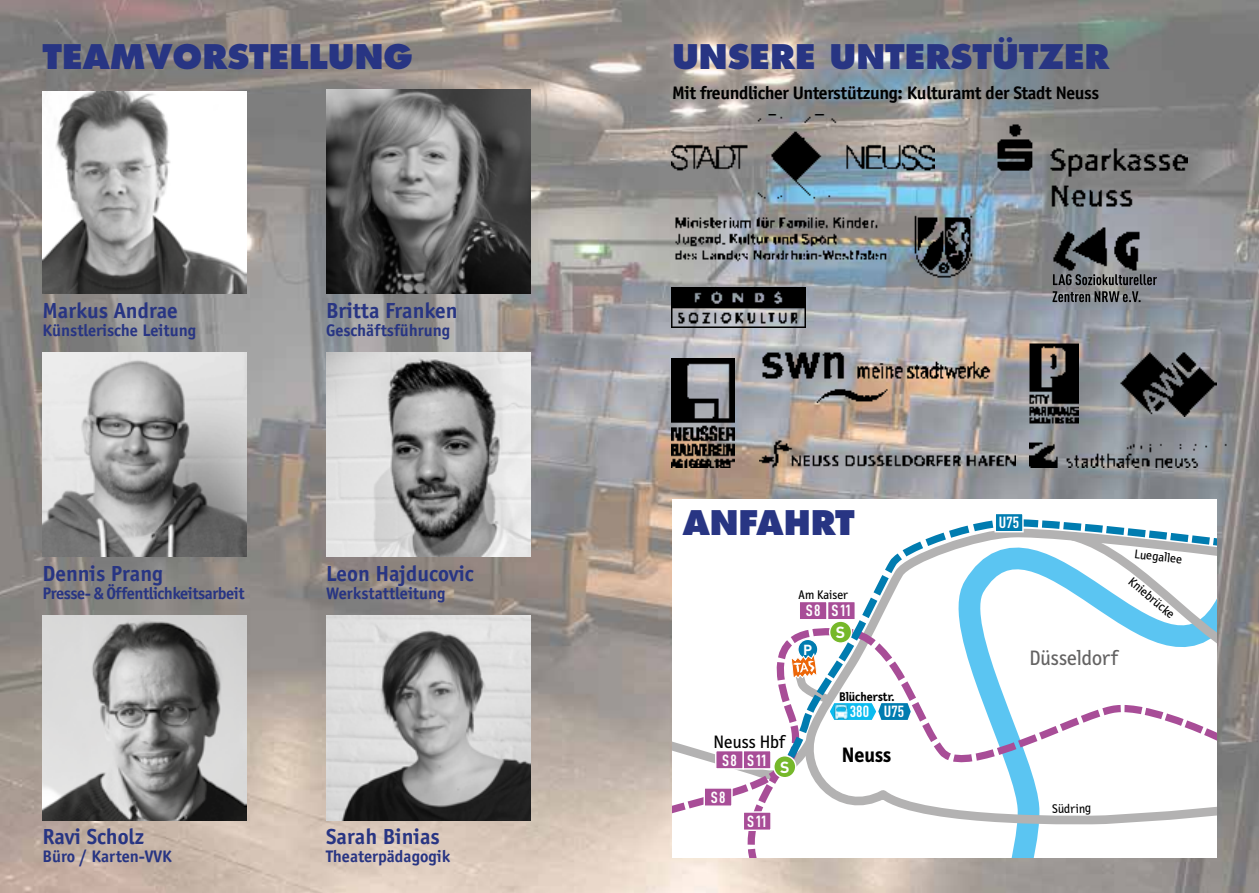
<style>
.page{position:relative;width:1259px;height:893px;background:#fff}
.page>*{position:absolute;margin:0;border:0;box-sizing:border-box;transform-origin:0 0}
.t1{font:800 33px "Futura";color:#283583}
.t2{font:700 22.5px "Officina Sans";color:#283583}
.t3{font:21px "Letter Gothic Text";color:#646363}
.t4{font:700 21px "Letter Gothic Text";color:#000}
.t5{font:700 18.75px "Officina Sans";letter-spacing:-.02em;color:#000}
.t6{font:18.15px "Letter Gothic Text";color:#000}
.t7{font:700 17.25px "Officina Sans";color:#283583}
.t8{font:700 17.25px "Officina Sans";letter-spacing:-.025em;color:#283583}
.t9{font:700 15.9px "DIN Cond";color:#fff}
.t10{font:700 15.9px "DIN";color:#fff}
.t11{font:700 14.4px "DIN";color:#fff}
.t12{font:12.6px "Letter Gothic Text";color:#000}
.t13{font:700 12.6px "Letter Gothic Text";letter-spacing:-.01em;color:#000}
</style>
<div class="page">
<img style="left:0;top:0;width:1259px;height:893px">
<svg style="left:919px;top:499px;width:297px;height:13px"></svg>
<svg style="left:672px;top:512px;width:544px;height:346px"></svg>
<img style="left:43px;top:91px;width:204px;height:202px">
<img style="left:326px;top:89px;width:204px;height:204px">
<img style="left:43px;top:353px;width:204px;height:204px">
<img style="left:326px;top:353px;width:204px;height:204px">
<img style="left:43px;top:616px;width:204px;height:204px">
<img style="left:326px;top:616px;width:204px;height:204px">
<img style="left:1029px;top:442px;width:198px;height:25px">
<img style="left:1028px;top:342px;width:50px;height:82px">
<img style="left:758px;top:348px;width:237px;height:57px">
<img style="left:672px;top:114px;width:262px;height:86px">
<img style="left:671px;top:287px;width:134px;height:40px">
<img style="left:671px;top:214px;width:303px;height:64px">
<img style="left:1052px;top:226px;width:88px;height:45px">
<svg style="left:1053px;top:274px;width:103px;height:11px"></svg>
<svg style="left:1052px;top:291px;width:88px;height:11px"></svg>
<img style="left:996px;top:123px;width:191px;height:84px">
<img style="left:759px;top:440px;width:257px;height:29px">
<img style="left:671px;top:358px;width:64px;height:109px">
<img style="left:1117px;top:352px;width:99px;height:65px">
<h1 class="t1" style="left:43px;top:35px;width:372px">TEAMVORSTELLUNG</h1>
<h1 class="t1" style="left:672px;top:35px;width:439px">UNSERE UNTERSTÜTZER</h1>
<p class="t5" style="left:672px;top:81px;width:429px">Mit freundlicher Unterstützung: Kulturamt der Stadt Neuss</p>
<h2 class="t2" style="left:43px;top:297px;width:137px">Markus Andrae</h2>
<p class="t7" style="left:43px;top:319px;width:155px">Künstlerische Leitung</p>
<h2 class="t2" style="left:326px;top:297px;width:133px">Britta Franken</h2>
<p class="t7" style="left:326px;top:319px;width:126px">Geschäftsführung</p>
<h1 class="t1" style="left:682px;top:502px;width:173px">ANFAHRT</h1>
<p class="t9" style="left:999px;top:513px;width:22px">U75</p>
<h2 class="t2" style="left:43px;top:560px;width:122px">Dennis Prang</h2>
<p class="t8" style="left:43px;top:583px;width:204px">Presse- &amp; Öffentlichkeitsarbeit</p>
<h2 class="t2" style="left:326px;top:560px;width:149px">Leon Hajducovic</h2>
<p class="t7" style="left:326px;top:583px;width:121px">Werkstattleitung</p>
<p class="t12" style="left:798px;top:588px;width:51px">Am Kaiser</p>
<p class="t9" style="left:806px;top:601px;width:47px">S8 S11</p>
<p class="t12" style="left:1135px;top:547px;width:49px;rotate:7deg">Luegallee</p>
<p class="t12" style="left:1134px;top:574px;width:57px;rotate:40deg">Kniebrücke</p>
<p class="t10" style="left:836px;top:622px;width:11px">S</p>
<p class="t11" style="left:803px;top:640px;width:11px">P</p>
<p class="t3" style="left:1029px;top:646px;width:90px">Düsseldorf</p>
<p class="t13" style="left:839px;top:689px;width:57px">Blücherstr.</p>
<p class="t9" style="left:850px;top:702px;width:56px">380 U75</p>
<h2 class="t2" style="left:43px;top:823px;width:103px">Ravi Scholz</h2>
<p class="t7" style="left:43px;top:846px;width:131px">Büro / Karten-VVK</p>
<h2 class="t2" style="left:326px;top:823px;width:115px">Sarah Binias</h2>
<p class="t7" style="left:326px;top:846px;width:126px">Theaterpädagogik</p>
<p class="t6" style="left:713px;top:731px;width:73px">Neuss Hbf</p>
<p class="t9" style="left:722px;top:750px;width:16px">S8</p>
<p class="t9" style="left:711px;top:788px;width:16px">S8</p>
<p class="t9" style="left:747px;top:750px;width:22px">S11</p>
<p class="t10" style="left:780px;top:756px;width:11px">S</p>
<p class="t9" style="left:747px;top:812px;width:22px">S11</p>
<p class="t4" style="left:841px;top:742px;width:51px">Neuss</p>
<p class="t12" style="left:1051px;top:802px;width:41px;rotate:-2deg">Südring</p>
</div>
